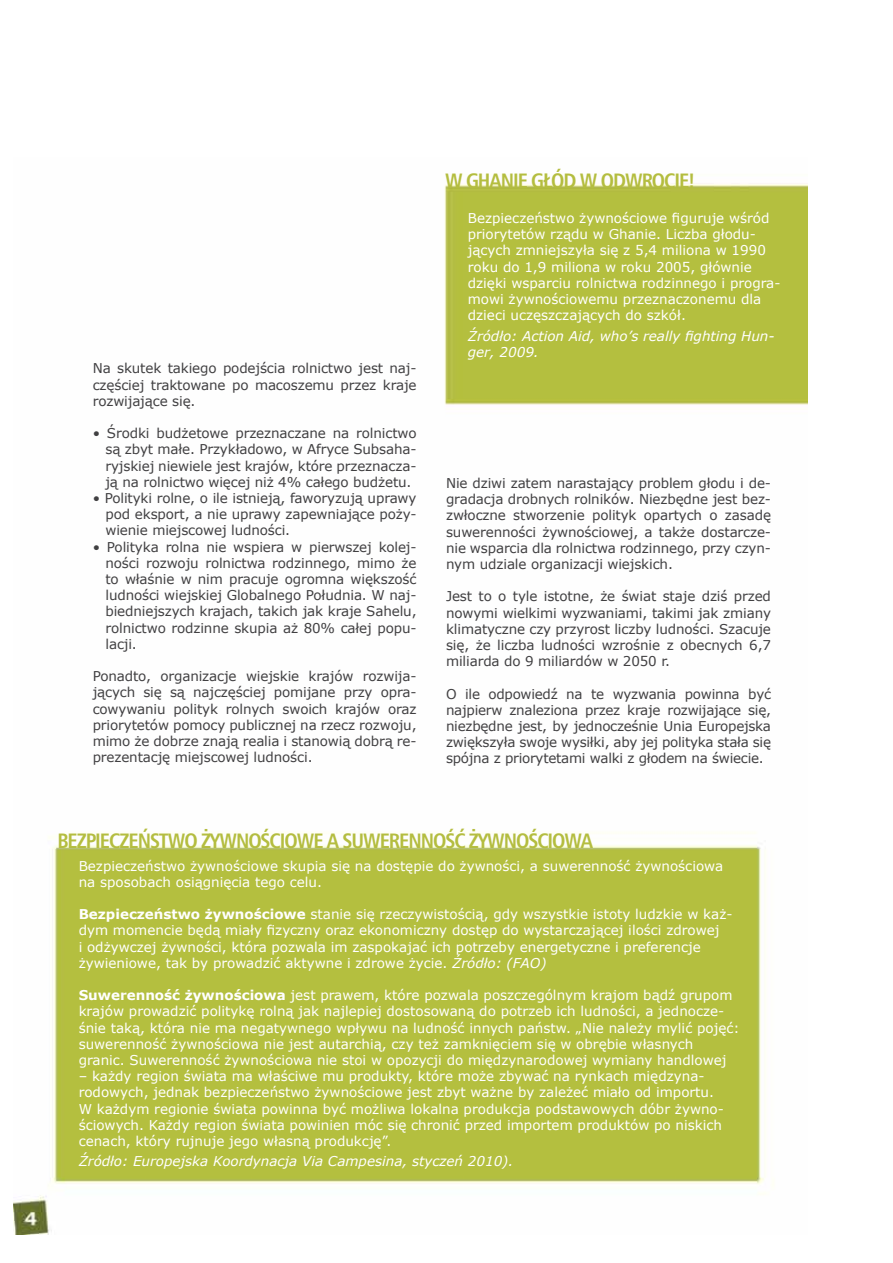
<style>
.page{position:relative;width:893px;height:1263px;background:#fff}
.page>*{position:absolute;margin:0;border:0;box-sizing:border-box;transform-origin:0 0}
.t1{font:700 21px "Humnst 777 Cn EU";letter-spacing:-.05em;color:#b4bd3f}
.t2{font:13.5px/16.2px "Verdana";letter-spacing:-.01em;color:#414042;text-align:justify}
.t3{font:13.5px/16.2px "Verdana";color:#fff}
.t4{font:italic 13.5px/16.2px "Verdana";color:#fff}
.s1{font-weight:700}
.s2{font-style:italic}
</style>
<div class="page">
<img style="left:14px;top:183px;width:793px;height:1051px">
<h1 class="t1" style="left:445px;top:167px;width:251px">W GHANIE GŁÓD W ODWROCIE!</h1>
<p class="t2" style="left:93px;top:360px;width:325px">Na skutek takiego podejścia rolnictwo jest naj&shy;częściej traktowane po macoszemu przez kraje rozwijające się.</p>
<p class="t2" style="left:105px;top:425px;width:313px;text-indent:-13px">• Środki budżetowe przeznaczane na rolnictwo są zbyt małe. Przykładowo, w Afryce Subsaha&shy;ryjskiej niewiele jest krajów, które przeznacza&shy;ją na rolnictwo więcej niż 4% całego budżetu.</p>
<p class="t2" style="left:105px;top:490px;width:313px;text-indent:-13px">• Polityki rolne, o ile istnieją, faworyzują uprawy pod eksport, a nie uprawy zapewniające poży&shy;wienie miejscowej ludności.</p>
<p class="t2" style="left:105px;top:538px;width:313px;text-indent:-13px">• Polityka rolna nie wspiera w pierwszej kolej&shy;ności rozwoju rolnictwa rodzinnego, mimo że to właśnie w nim pracuje ogromna większość ludności wiejskiej Globalnego Południa. W naj&shy;biedniejszych krajach, takich jak kraje Sahelu, rolnictwo rodzinne skupia aż 80% całej popu&shy;lacji.</p>
<p class="t2" style="left:93px;top:668px;width:325px">Ponadto, organizacje wiejskie krajów rozwija&shy;jących się są najczęściej pomijane przy opra&shy;cowywaniu polityk rolnych swoich krajów oraz priorytetów pomocy publicznej na rzecz rozwoju, mimo że dobrze znają realia i stanowią dobrą re&shy;prezentację miejscowej ludności.</p>
<p class="t3" style="left:468px;top:209px;width:314px">Bezpieczeństwo żywnościowe figuruje wśród priorytetów rządu w Ghanie. Liczba głodu&shy;jących zmniejszyła się z 5,4 miliona w 1990 roku do 1,9 miliona w roku 2005, głównie dzięki wsparciu rolnictwa rodzinnego i progra&shy;mowi żywnościowemu przeznaczonemu dla dzieci uczęszczających do szkół.</p>
<p class="t4" style="left:468px;top:328px;width:308px">Źródło: Action Aid, who’s really fighting Hun&shy;ger, 2009.</p>
<p class="t2" style="left:446px;top:474px;width:326px">Nie dziwi zatem narastający problem głodu i de&shy;gradacja drobnych rolników. Niezbędne jest bez&shy;zwłoczne stworzenie polityk opartych o zasadę suwerenności żywnościowej, a także dostarcze&shy;nie wsparcia dla rolnictwa rodzinnego, przy czyn&shy;nym udziale organizacji wiejskich.</p>
<p class="t2" style="left:446px;top:588px;width:327px">Jest to o tyle istotne, że świat staje dziś przed nowymi wielkimi wyzwaniami, takimi jak zmiany klimatyczne czy przyrost liczby ludności. Szacuje się, że liczba ludności wzrośnie z obecnych 6,7 miliarda do 9 miliardów w 2050 r.</p>
<p class="t2" style="left:446px;top:685px;width:327px">O ile odpowiedź na te wyzwania powinna być najpierw znaleziona przez kraje rozwijające się, niezbędne jest, by jednocześnie Unia Europejska zwiększyła swoje wysiłki, aby jej polityka stała się spójna z priorytetami walki z głodem na świecie.</p>
<h1 class="t1" style="left:57px;top:828px;width:537px">BEZPIECZEŃSTWO ŻYWNOŚCIOWE A SUWERENNOŚĆ ŻYWNOŚCIOWA</h1>
<p class="t3" style="left:79px;top:857px;width:646px">Bezpieczeństwo żywnościowe skupia się na dostępie do żywności, a suwerenność żywnościowa na sposobach osiągnięcia tego celu.</p>
<p class="t3" style="left:79px;top:906px;width:655px"><span class="s1">Bezpieczeństwo żywnościowe</span> stanie się rzeczywistością, gdy wszystkie istoty ludzkie w każ&shy;dym momencie będą miały fizyczny oraz ekonomiczny dostęp do wystarczającej ilości zdrowej<br>i odżywczej żywności, która pozwala im zaspokajać ich potrzeby energetyczne i preferencje żywieniowe, tak by prowadzić aktywne i zdrowe życie. <span class="s2">Źródło: (FAO)</span></p>
<p class="t3" style="left:79px;top:987px;width:662px"><span class="s1">Suwerenność żywnościowa</span> jest prawem, które pozwala poszczególnym krajom bądź grupom krajów prowadzić politykę rolną jak najlepiej dostosowaną do potrzeb ich ludności, a jednocze&shy;śnie taką, która nie ma negatywnego wpływu na ludność innych państw. „Nie należy mylić pojęć: suwerenność żywnościowa nie jest autarchią, czy też zamknięciem się w obrębie własnych granic. Suwerenność żywnościowa nie stoi w opozycji do międzynarodowej wymiany handlowej</p>
<p class="t3" style="left:79px;top:1068px;width:647px">– każdy region świata ma właściwe mu produkty, które może zbywać na rynkach międzyna&shy;rodowych, jednak bezpieczeństwo żywnościowe jest zbyt ważne by zależeć miało od importu.<br>W każdym regionie świata powinna być możliwa lokalna produkcja podstawowych dóbr żywno&shy;ściowych. Każdy region świata powinien móc się chronić przed importem produktów po niskich cenach, który rujnuje jego własną produkcję”.</p>
<p class="t4" style="left:79px;top:1154px;width:436px">Źródło: Europejska Koordynacja Via Campesina, styczeń 2010).</p>
</div>
